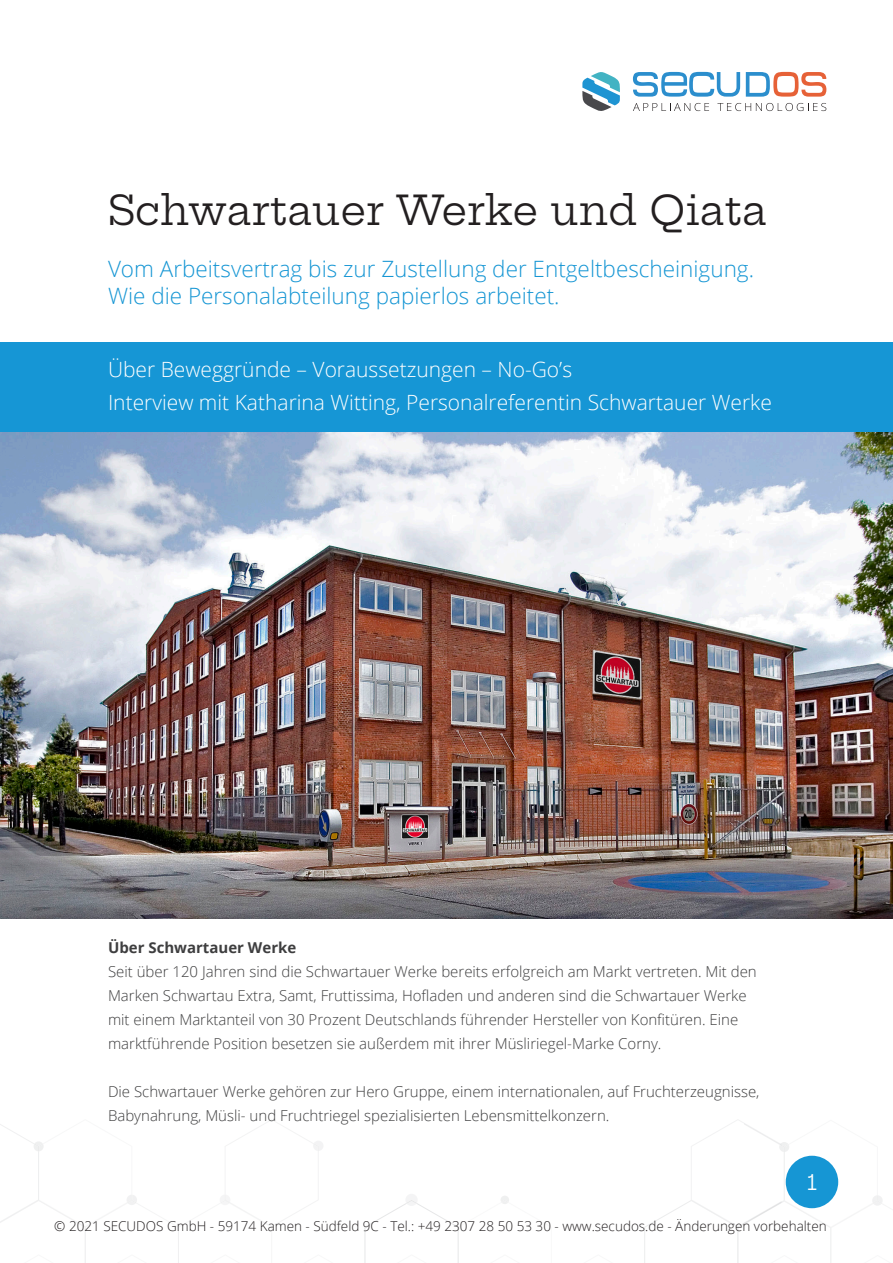
<style>
.page{position:relative;width:893px;height:1263px;background:#fff}
.page>*{position:absolute;margin:0;border:0;box-sizing:border-box;transform-origin:0 0}
.Absatzformat_1{font:200 40.5px "Hepta Slab";color:#231f20}
.t1{font:300 22.5px/27px "Open Sans";color:#1696d4}
.t2{font:300 21px "Open Sans";color:#fff}
.t3{font:200 21px "Hepta Slab";color:#fff}
.t4{font:300 15px/24px "Open Sans";color:#3e3e3f}
.t5{font:300 13.5px "Open Sans";color:#231f20}
.s1{font-weight:700}
</style>
<div class="page">
<svg style="left:0;top:1120px;width:882px;height:143px"></svg>
<svg style="left:633px;top:72px;width:193px;height:25px"></svg>
<svg style="left:633px;top:103px;width:76px;height:8px"></svg>
<svg style="left:717px;top:103px;width:109px;height:8px"></svg>
<svg style="left:582px;top:72px;width:38px;height:39px"></svg>
<div style="left:1px;top:342px;width:892px;height:90px;background:#1696d5"></div>
<div style="left:786px;top:1156px;width:52px;height:52px;background:#1696d4;border-radius:50%"></div>
<img style="left:0;top:432px;width:893px;height:486px">
<p class="Absatzformat_1" style="left:108px;top:176px;width:661px">Schwartauer Werke und Qiata</p>
<p class="t1" style="left:108px;top:254px;width:647px">Vom Arbeitsvertrag bis zur Zustellung der Entgeltbescheinigung.<br>Wie die Personalabteilung papierlos arbeitet.</p>
<p class="t2" style="left:108px;top:355px;width:466px">Über Beweggründe – Voraussetzungen – No-Go’s</p>
<p class="t2" style="left:108px;top:388px;width:665px">Interview mit Katharina Witting, Personalreferentin Schwartauer Werke</p>
<p class="t4" style="left:108px;top:935px;width:650px"><span class="s1">Über Schwartauer Werke<br></span>Seit über 120 Jahren sind die Schwartauer Werke bereits erfolgreich am Markt vertreten. Mit den Marken Schwartau Extra, Samt, Fruttissima, Hofladen und anderen sind die Schwartauer Werke mit einem Marktanteil von 30 Prozent Deutschlands führender Hersteller von Konfitüren. Eine marktführende Position besetzen sie außerdem mit ihrer Müsliriegel-Marke Corny.</p>
<p class="t4" style="left:108px;top:1079px;width:653px">Die Schwartauer Werke gehören zur Hero Gruppe, einem internationalen, auf Fruchterzeugnisse,<br>Babynahrung, Müsli- und Fruchtriegel spezialisierten Lebensmittelkonzern.</p>
<p class="t3" style="left:807px;top:1164px;width:12px">1</p>
<p class="t5" style="left:54px;top:1216px;width:774px">© 2021 SECUDOS GmbH - 59174 Kamen - Südfeld 9C - Tel.: +49 2307 28 50 53 30 - www.secudos.de - Änderungen vorbehalten</p>
</div>
